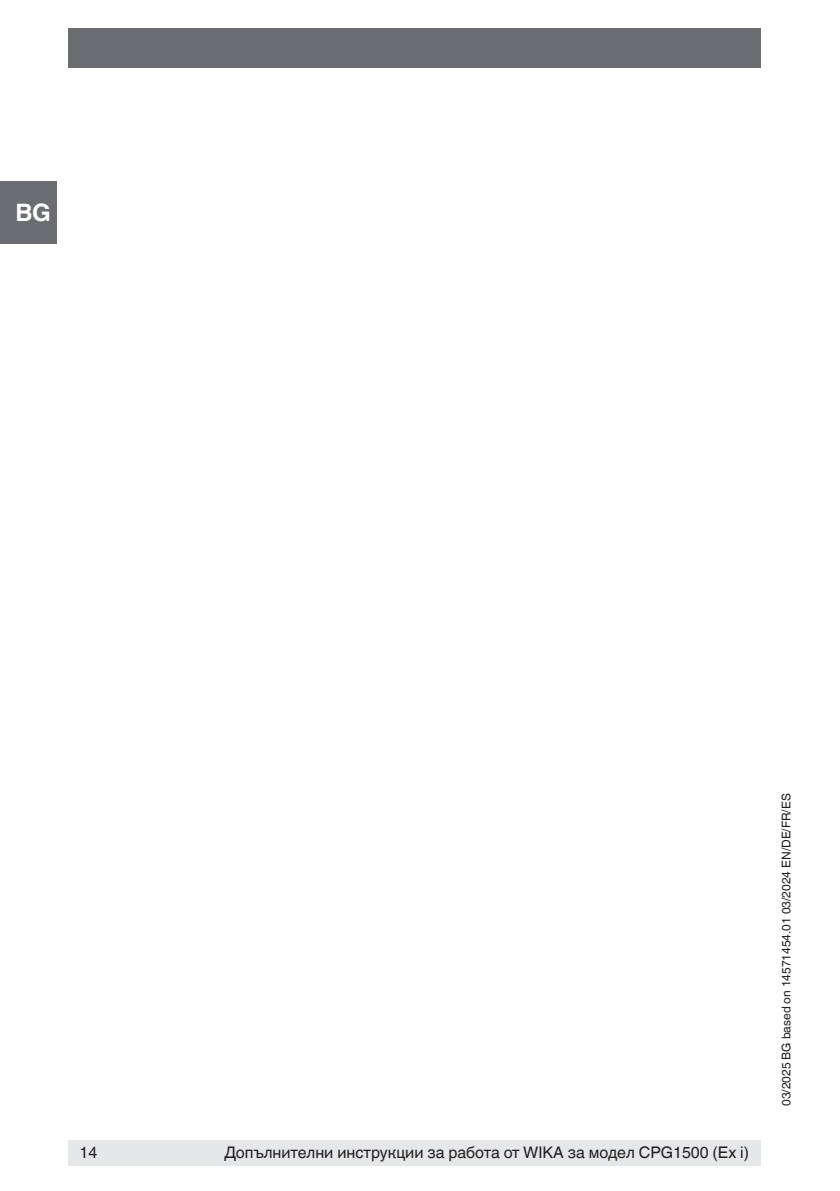
<style>
.page{position:relative;width:840px;height:1191px;background:#fff}
.page>*{position:absolute;margin:0;border:0;box-sizing:border-box;transform-origin:0 0}
.t1{font:700 24px "Helvetica World";color:#fff}
.t2{font:16px "Helvetica World";color:#231f20}
.t3{font:12px "Helvetica World";color:#231f20}
</style>
<div class="page">
<div style="left:68px;top:28px;width:692px;height:40px;background:#6c6d70"></div>
<div style="left:68px;top:1140px;width:692px;height:25px;background:#e6e7e9"></div>
<div style="left:0;top:181px;width:57px;height:63px;background:#6c6d70"></div>
<h1 class="t1" style="left:15px;top:199px;width:37px">BG</h1>
<p class="t2" style="left:79px;top:1143px;width:19px">14</p>
<p class="t2" style="left:224px;top:1143px;width:526px">Допълнителни инструкции за работа от WIKA за модел CPG1500 (Ex i)</p>
<p class="t3" style="left:778px;top:1106px;width:314px;rotate:-90deg">03/2025 BG based on 14571454.01 03/2024 EN/DE/FR/ES</p>
</div>
